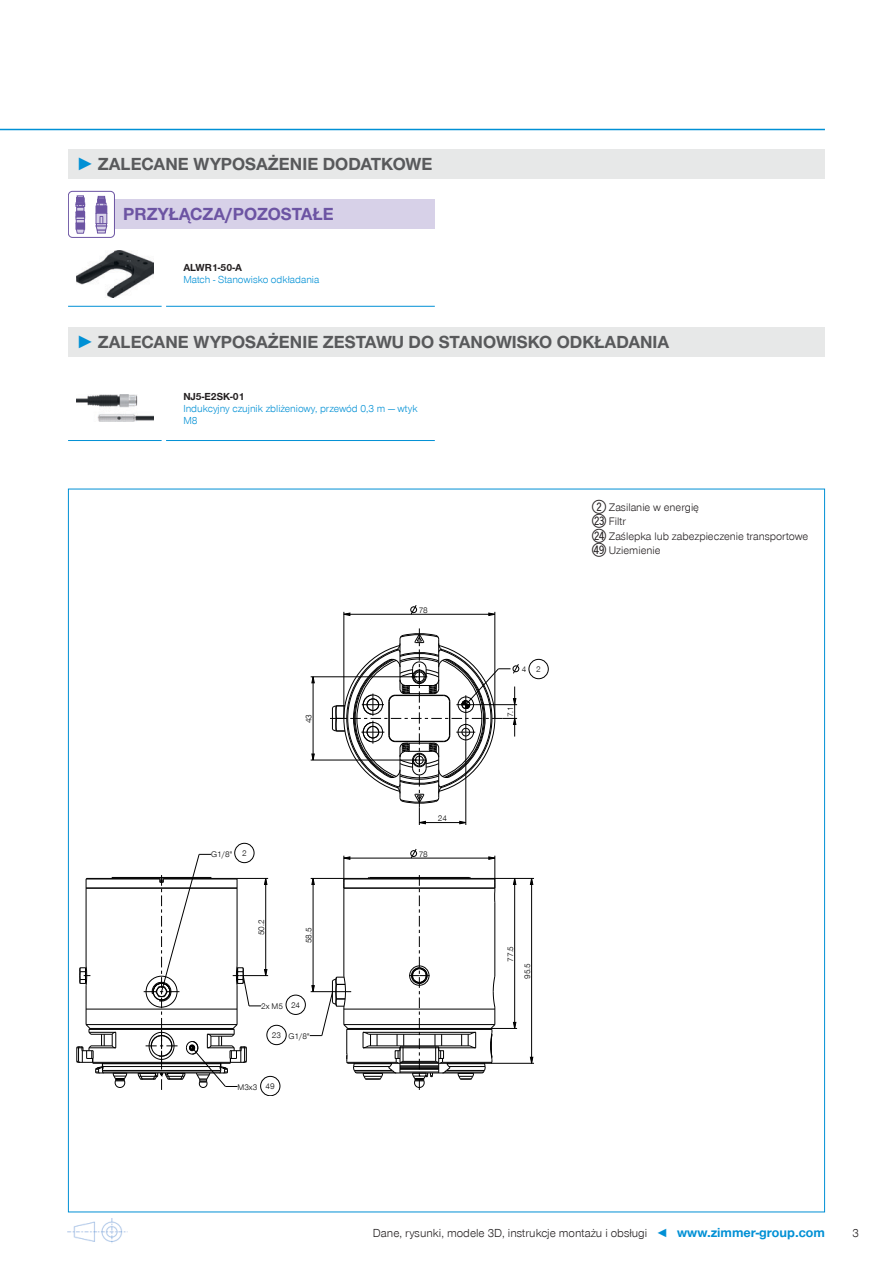
<style>
.page{position:relative;width:893px;height:1263px;background:#fff}
.page>*{position:absolute;margin:0;border:0;box-sizing:border-box;transform-origin:0 0}
.t1{font:700 18px "Zimmer Group Sans Global";color:#58595b}
.t2{font:700 18px "Zimmer Group Sans Global";color:#6c54a3}
.t3{font:300 12px "Zimmer Group Sans Global";color:#231f20}
.t4{font:300 11.25px/14.5px "Zimmer Group Sans Global";color:#231f20}
.t5{font:300 10.5px/12px "Zimmer Group Sans Global";color:#0090d5}
.t6{font:700 10.5px "Zimmer Group Sans Global";color:#231f20}
.t7{font:300 8.4px "Zimmer Group Sans Global";color:#000}
.s1{font-family:"Zimmer Group Sans";color:#0090d5}
.s2{font-family:"Sommer Double Digits";font-weight:400;font-size:18px}
.s3{color:#0090d5}
.s4{font-weight:700;font-size:13.5px;color:#0090d5}
</style>
<div class="page">
<img style="left:68px;top:1218px;width:60px;height:25px">
<hr style="left:0;top:129px;width:825px;height:1px;background:#0090d5">
<svg style="left:68px;top:488px;width:757px;height:725px"></svg>
<div style="left:68px;top:149px;width:757px;height:30px;background:#e7e8e8"></div>
<div style="left:68px;top:327px;width:757px;height:30px;background:#e7e8e8"></div>
<div style="left:68px;top:199px;width:367px;height:30px;background:#d7d1e8"></div>
<img style="left:77px;top:250px;width:76px;height:48px">
<div style="left:68px;top:191px;width:46px;height:46px;background:#fff;border-radius:4px"></div>
<div style="left:68px;top:191px;width:47px;height:47px;border:1px solid #6c54a3;border-radius:4px"></div>
<div style="left:96px;top:206px;width:11px;height:7px;background:#6c54a3"></div>
<div style="left:96px;top:213px;width:11px;height:11px;background:#d7d1e8"></div>
<div style="left:96px;top:213px;width:11px;height:11px;border:1px solid #6c54a3"></div>
<svg style="left:96px;top:216px;width:11px;height:17px"></svg>
<div style="left:76px;top:223px;width:9px;height:6px;background:#6c54a3"></div>
<svg style="left:76px;top:229px;width:9px;height:4px"></svg>
<svg style="left:76px;top:196px;width:9px;height:27px"></svg>
<svg style="left:97px;top:196px;width:9px;height:10px"></svg>
<hr style="left:68px;top:306px;width:94px;height:1px;background:#0090d5">
<hr style="left:166px;top:306px;width:269px;height:1px;background:#0090d5">
<img style="left:77px;top:394px;width:76px;height:28px">
<hr style="left:68px;top:440px;width:94px;height:1px;background:#0090d5">
<hr style="left:166px;top:440px;width:269px;height:1px;background:#0090d5">
<p class="t1" style="left:77px;top:153px;width:357px"><span class="s1">►</span> ZALECANE WYPOSAŻENIE DODATKOWE</p>
<p class="t2" style="left:123px;top:204px;width:212px">PRZYŁĄCZA/POZOSTAŁE</p>
<p class="t6" style="left:183px;top:262px;width:60px">ALWR1-50-A</p>
<p class="t5" style="left:183px;top:274px;width:138px">Match - Stanowisko odkładania</p>
<p class="t1" style="left:77px;top:331px;width:594px"><span class="s1">►</span> ZALECANE WYPOSAŻENIE ZESTAWU DO STANOWISKO ODKŁADANIA</p>
<p class="t6" style="left:183px;top:390px;width:63px">NJ5-E2SK-01</p>
<p class="t5" style="left:183px;top:402px;width:236px">Indukcyjny czujnik zbliżeniowy, przewód 0,3 m — wtyk<br>M8</p>
<p class="t7" style="left:304px;top:723px;width:11px;rotate:-90deg">43</p>
<p class="t7" style="left:211px;top:849px;width:37px">G1/8" 2</p>
<p class="t7" style="left:256px;top:935px;width:17px;rotate:-90deg">50.2</p>
<p class="t7" style="left:304px;top:943px;width:17px;rotate:-90deg">58.5</p>
<p class="t7" style="left:261px;top:1001px;width:23px">2x M5</p>
<p class="t7" style="left:291px;top:1000px;width:11px">24</p>
<p class="t7" style="left:272px;top:1031px;width:39px">23 G1/8"</p>
<p class="t7" style="left:237px;top:1082px;width:39px">M3x3 49</p>
<p class="t7" style="left:419px;top:605px;width:11px">78</p>
<p class="t7" style="left:438px;top:813px;width:11px">24</p>
<p class="t7" style="left:419px;top:849px;width:11px">78</p>
<p class="t7" style="left:522px;top:664px;width:20px">4 2</p>
<p class="t7" style="left:505px;top:717px;width:13px;rotate:-90deg">7.1</p>
<p class="t4" style="left:592px;top:500px;width:218px"><span class="s2">2</span> Zasilanie w energię<br><span class="s2">CO</span> Filtr<br><span class="s2">CP</span> Zaślepka lub zabezpieczenie transportowe<br><span class="s2">EU</span> Uziemienie</p>
<p class="t7" style="left:505px;top:962px;width:17px;rotate:-90deg">77.5</p>
<p class="t7" style="left:522px;top:979px;width:17px;rotate:-90deg">95.5</p>
<p class="t3" style="left:373px;top:1226px;width:453px">Dane, rysunki, modele 3D, instrukcje montażu i obsługi <span class="s3">◄</span> <span class="s4">www.zimmer-group.com</span></p>
<p class="t3" style="left:852px;top:1226px;width:8px">3</p>
</div>
